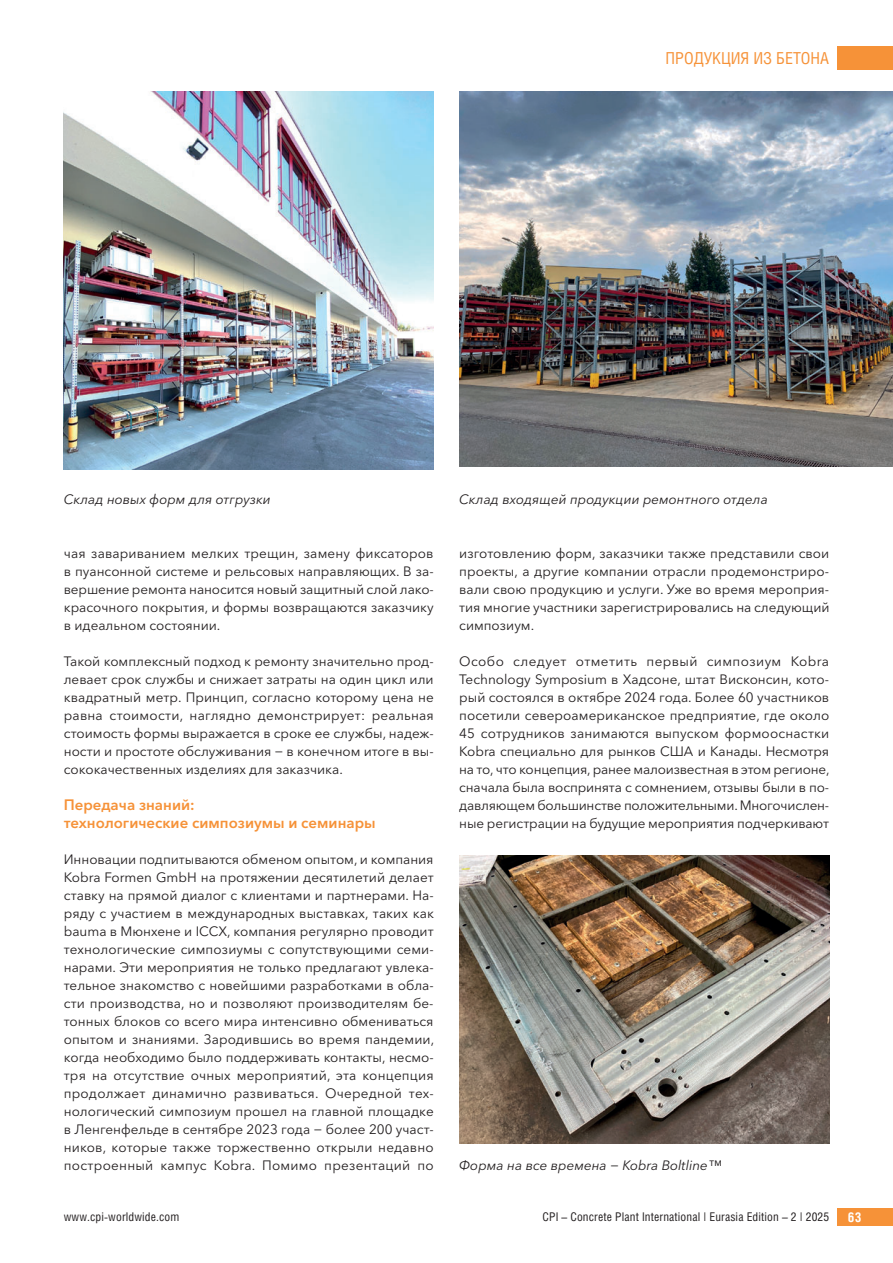
<style>
.page{position:relative;width:893px;height:1263px;background:#fff}
.page>*{position:absolute;margin:0;border:0;box-sizing:border-box;transform-origin:0 0}
.t1{font:16.5px "Helios Cond";color:#f69238}
.t2{font:600 15px/18px "Avenir Next Cyr";color:#f69238}
.t3{font:13.5px/18px "Avenir Next Cyr";color:#231f20;text-align:justify}
.t4{font:italic 13.5px "Avenir Next Cyr";color:#231f20}
.t5{font:700 13.5px "Helios Cond";color:#fff}
.t6{font:12px "Helios Cond";letter-spacing:.01em;color:#231f20}
</style>
<div class="page">
<div style="left:838px;top:47px;width:55px;height:23px;background:#f69238"></div>
<div style="left:838px;top:1208px;width:55px;height:18px;background:#f69238"></div>
<img style="left:64px;top:91px;width:370px;height:378px">
<img style="left:459px;top:91px;width:434px;height:376px">
<img style="left:459px;top:855px;width:370px;height:289px">
<p class="t1" style="left:665px;top:49px;width:165px">ПРОДУКЦИЯ ИЗ БЕТОНА</p>
<p class="t4" style="left:64px;top:494px;width:209px">Склад новых форм для отгрузки</p>
<p class="t4" style="left:459px;top:494px;width:310px">Склад входящей продукции ремонтного отдела</p>
<p class="t3" style="left:64px;top:546px;width:372px">чая завариванием мелких трещин, замену фиксаторов в пуансонной системе и рельсовых направляющих. В за&shy;вершение ремонта наносится новый защитный слой лако&shy;красочного покрытия, и формы возвращаются заказчику в идеальном состоянии.</p>
<p class="t3" style="left:64px;top:653px;width:372px">Такой комплексный подход к ремонту значительно прод&shy;левает срок службы и снижает затраты на один цикл или квадратный метр. Принцип, согласно которому цена не равна стоимости, наглядно демонстрирует: реальная стоимость формы выражается в сроке ее службы, надеж&shy;ности и простоте обслуживания − в конечном итоге в вы&shy;сококачественных изделиях для заказчика.</p>
<p class="t2" style="left:64px;top:797px;width:313px">Передача знаний:<br>технологические симпозиумы и семинары</p>
<p class="t3" style="left:64px;top:852px;width:372px">Инновации подпитываются обменом опытом, и компания Kobra Formen GmbH на протяжении десятилетий делает ставку на прямой диалог с клиентами и партнерами. На&shy;ряду с участием в международных выставках, таких как bauma в Мюнхене и ICCX, компания регулярно проводит технологические симпозиумы с сопутствующими семи&shy;нарами. Эти мероприятия не только предлагают увлека&shy;тельное знакомство с новейшими разработками в обла&shy;сти производства, но и позволяют производителям бе&shy;тонных блоков со всего мира интенсивно обмениваться опытом и знаниями. Зародившись во время пандемии, когда необходимо было поддерживать контакты, несмо&shy;тря на отсутствие очных мероприятий, эта концепция продолжает динамично развиваться. Очередной тех&shy;нологический симпозиум прошел на главной площадке в Ленгенфельде в сентябре 2023 года − более 200 участ&shy;ников, которые также торжественно открыли недавно построенный кампус Kobra. Помимо презентаций по</p>
<p class="t3" style="left:459px;top:545px;width:372px">изготовлению форм, заказчики также представили свои проекты, а другие компании отрасли продемонстриро&shy;вали свою продукцию и услуги. Уже во время мероприя&shy;тия многие участники зарегистрировались на следующий симпозиум.</p>
<p class="t3" style="left:459px;top:653px;width:372px">Особо следует отметить первый симпозиум Kobra Technology Symposium в Хадсоне, штат Висконсин, кото&shy;рый состоялся в октябре 2024 года. Более 60 участников посетили североамериканское предприятие, где около 45 сотрудников занимаются выпуском формооснастки Kobra специально для рынков США и Канады. Несмотря на то, что концепция, ранее малоизвестная в этом регионе, сначала была воспринята с сомнением, отзывы были в по&shy;давляющем большинстве положительными. Многочислен&shy;ные регистрации на будущие мероприятия подчеркивают</p>
<p class="t4" style="left:459px;top:1160px;width:264px">Форма на все времена − Kobra Boltline™</p>
<p class="t6" style="left:64px;top:1210px;width:117px">www.cpi-worldwide.com</p>
<p class="t6" style="left:542px;top:1210px;width:288px">CPI – Concrete Plant International | Eurasia Edition – 2 | 2025</p>
<p class="t5" style="left:848px;top:1209px;width:15px">63</p>
</div>
